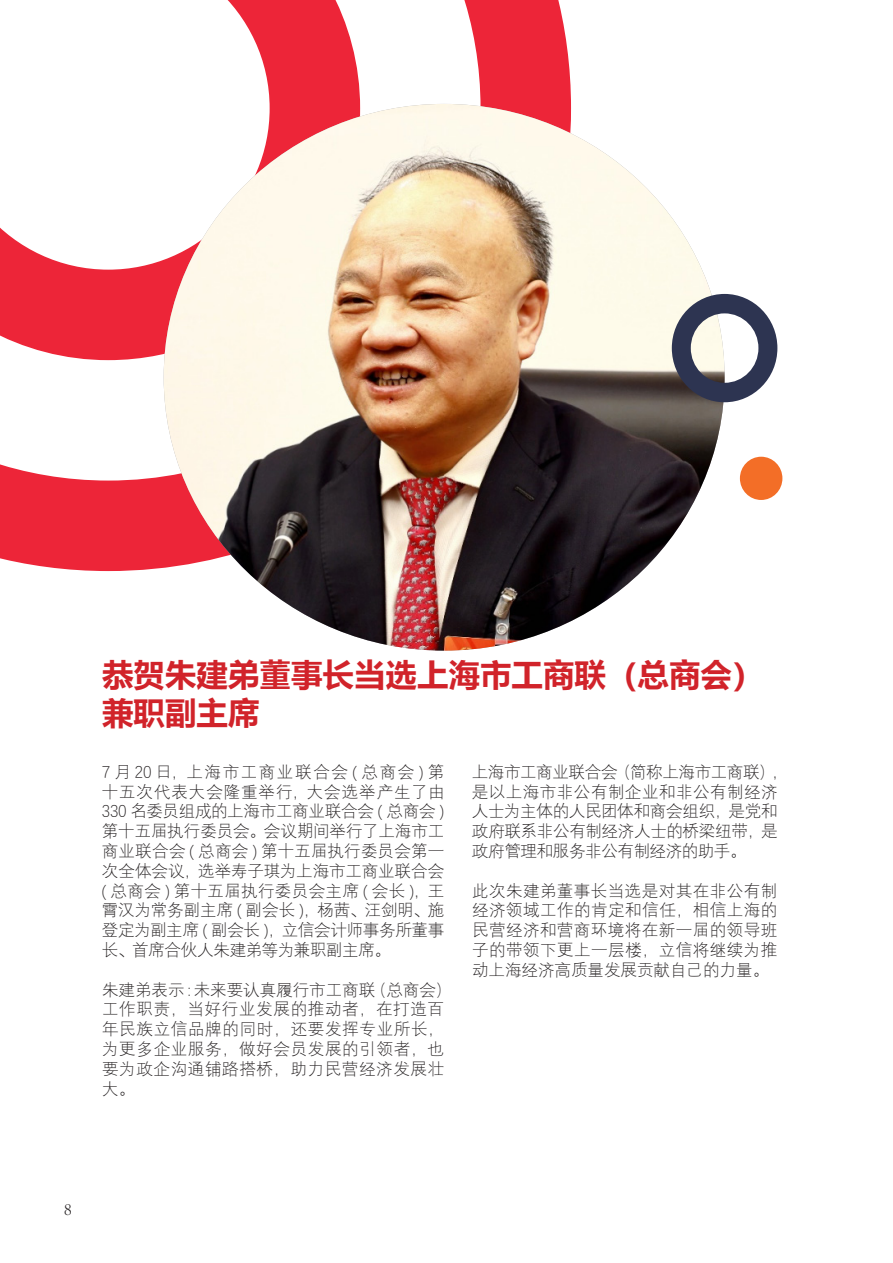
<style>
.page{position:relative;width:893px;height:1263px;background:#fff}
.page>*{position:absolute;margin:0;border:0;box-sizing:border-box;transform-origin:0 0}
.t1{font:700 31.5px "Microsoft Ya Hei";color:#d1232a}
.t2{font:300 18px "Adobe Song Std";color:#231f20}
.t3{font:300 16.5px/19.8px "Deng Xian";color:#231f20;text-align:justify}
.t4{font:300 16.5px/19.8px "Deng Xian";letter-spacing:.045em;color:#231f20}
.t5{font:300 16.5px/19.8px "Deng Xian";letter-spacing:-.02em;color:#231f20}
</style>
<div class="page">
<svg style="left:0;top:0;width:571px;height:571px"></svg>
<img style="left:164px;top:104px;width:561px;height:547px">
<svg style="left:672px;top:294px;width:105px;height:108px"></svg>
<div style="left:740px;top:457px;width:42px;height:43px;background:#f36e27;border-radius:50%"></div>
<p class="t1" style="left:102px;top:653px;width:663px">恭贺朱建弟董事长当选上海市工商联（总商会）</p>
<p class="t1" style="left:102px;top:691px;width:159px">兼职副主席</p>
<p class="t3" style="left:102px;top:761px;width:344px">7 月 20 日，上海市工商业联合会 ( 总商会 ) 第十五次代表大会隆重举行，大会选举产生了由330 名委员组成的上海市工商业联合会 ( 总商会 )第十五届执行委员会。会议期间举行了上海市工商业联合会 ( 总商会 ) 第十五届执行委员会第一次全体会议，选举寿子琪为上海市工商业联合会( 总商会 ) 第十五届执行委员会主席 ( 会长 )，王霄汉为常务副主席 ( 副会长 )，杨茜、汪剑明、施登定为副主席 ( 副会长 )，立信会计师事务所董事长、首席合伙人朱建弟等为兼职副主席。</p>
<p class="t4" style="left:102px;top:979px;width:352px">朱建弟表示 : 未来要认真履行市工商联（总商会）工作职责，当好行业发展的推动者，在打造百年民族立信品牌的同时，还要发挥专业所长，为更多企业服务，做好会员发展的引领者，也要为政企沟通铺路搭桥，助力民营经济发展壮大。</p>
<p class="t5" style="left:472px;top:761px;width:318px">上海市工商业联合会（简称上海市工商联），是以上海市非公有制企业和非公有制经济人士为主体的人民团体和商会组织，是党和政府联系非公有制经济人士的桥梁纽带，是政府管理和服务非公有制经济的助手。</p>
<p class="t3" style="left:472px;top:880px;width:307px">此次朱建弟董事长当选是对其在非公有制经济领域工作的肯定和信任，相信上海的民营经济和营商环境将在新一届的领导班子的带领下更上一层楼，立信将继续为推动上海经济高质量发展贡献自己的力量。</p>
<p class="t2" style="left:64px;top:1199px;width:10px">8</p>
</div>
